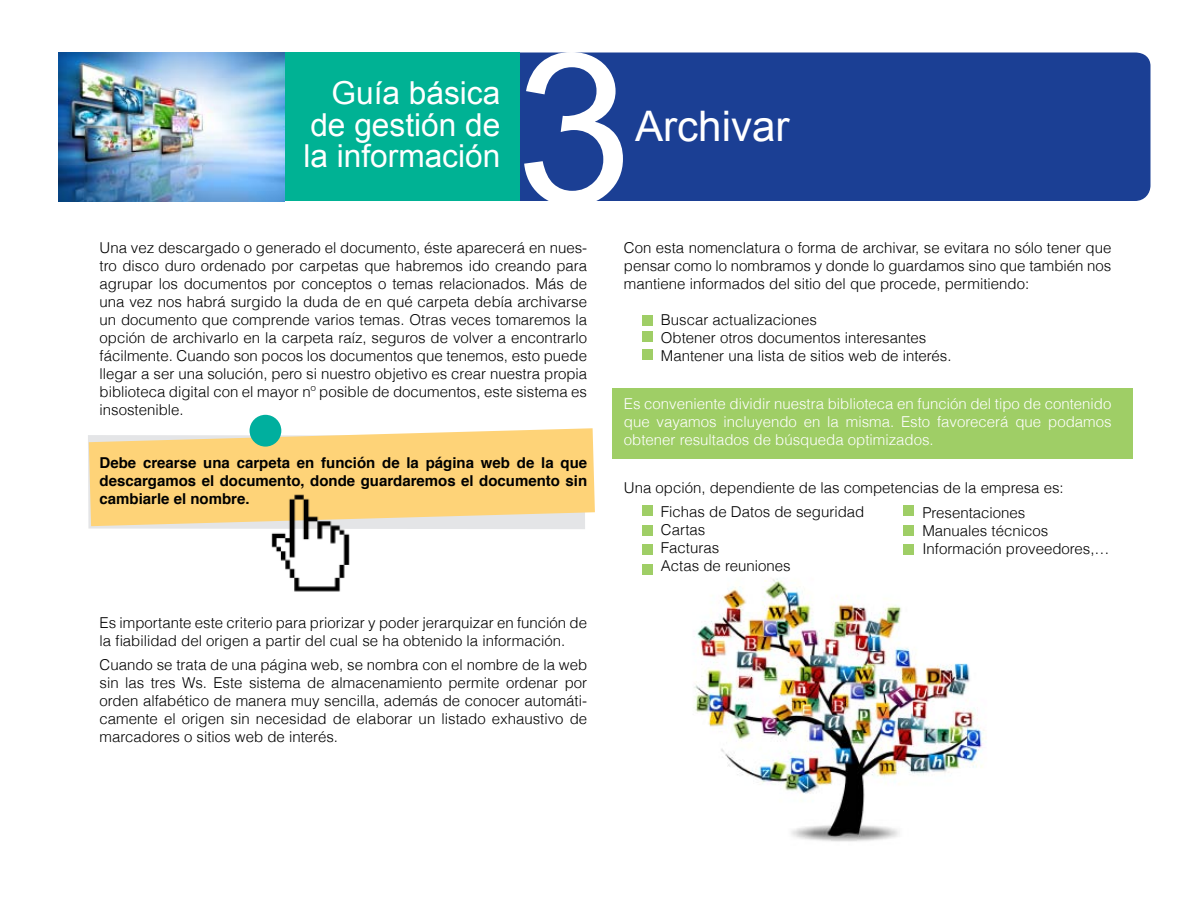
<style>
.page{position:relative;width:1200px;height:900px;background:#fff}
.page>*{position:absolute;margin:0;border:0;box-sizing:border-box;transform-origin:0 0}
.t1{font:210.75px "Arial";color:#fff}
.t2{font:42.15px "Arial";color:#fff}
.t3{font:31.65px/31.7px "Arial";color:#fff;text-align:justify}
.t4{font:300 15px/18px "Helvetica";color:#000}
.t5{font:300 15px/18px "Helvetica";color:#fff;text-align:justify}
.t6{font:700 15px/18px "Helvetica";color:#000;text-align:justify}
</style>
<div class="page">
<img style="left:694px;top:579px;width:292px;height:263px">
<svg style="left:88px;top:435px;width:497px;height:94px"></svg>
<svg style="left:89px;top:428px;width:506px;height:98px;background:#fbd78a"></svg>
<div style="left:250px;top:415px;width:31px;height:32px;background:#00af9e;border-radius:50%"></div>
<div style="left:612px;top:388px;width:520px;height:71px;background:#9fce66"></div>
<div style="left:520px;top:53px;width:630px;height:148px;background:#1b3f94"></div>
<div style="left:262px;top:52px;width:258px;height:149px;background:#00b294"></div>
<img style="left:58px;top:52px;width:227px;height:149px">
<div style="left:642px;top:315px;width:10px;height:11px;background:#9fce66"></div>
<div style="left:642px;top:332px;width:10px;height:10px;background:#9fce66"></div>
<div style="left:642px;top:350px;width:10px;height:10px;background:#9fce66"></div>
<div style="left:642px;top:506px;width:10px;height:10px;background:#9fce66"></div>
<div style="left:642px;top:525px;width:10px;height:11px;background:#9fce66"></div>
<div style="left:642px;top:544px;width:10px;height:11px;background:#9fce66"></div>
<div style="left:903px;top:506px;width:11px;height:10px;background:#9fce66"></div>
<div style="left:903px;top:525px;width:11px;height:11px;background:#9fce66"></div>
<div style="left:903px;top:544px;width:11px;height:11px;background:#9fce66"></div>
<div style="left:642px;top:564px;width:10px;height:10px;background:#9fce66"></div>
<img style="left:271px;top:492px;width:79px;height:100px">
<h3 class="t3" style="left:303px;top:77px;width:198px;text-indent:28px">Guía básica de gestión de la información</h3>
<h1 class="t1" style="left:515px;top:-9px;width:119px">3</h1>
<h2 class="t2" style="left:635px;top:98px;width:156px">Archivar</h2>
<p class="t4" style="left:100px;top:238px;width:489px;text-align:justify">Una vez descargado o generado el documento, éste aparecerá en nues&shy;tro disco duro ordenado por carpetas que habremos ido creando para agrupar los documentos por conceptos o temas relacionados. Más de una vez nos habrá surgido la duda de en qué carpeta debía archivarse un documento que comprende varios temas. Otras veces tomaremos la opción de archivarlo en la carpeta raíz, seguros de volver a encontrarlo fácilmente. Cuando son pocos los documentos que tenemos, esto puede llegar a ser una solución, pero si nuestro objetivo es crear nuestra propia biblioteca digital con el mayor nº posible de documentos, este sistema es insostenible.</p>
<p class="t6" style="left:100px;top:453px;width:489px">Debe crearse una carpeta en función de la página web de la que descargamos el documento, donde guardaremos el documento sin cambiarle el nombre.</p>
<p class="t4" style="left:100px;top:613px;width:489px">Es importante este criterio para priorizar y poder jerarquizar en función de la fiabilidad del origen a partir del cual se ha obtenido la información.</p>
<p class="t4" style="left:100px;top:655px;width:489px;text-align:justify">Cuando se trata de una página web, se nombra con el nombre de la web sin las tres Ws. Este sistema de almacenamiento permite ordenar por orden alfabético de manera muy sencilla, además de conocer automáti&shy;camente el origen sin necesidad de elaborar un listado exhaustivo de marcadores o sitios web de interés.</p>
<p class="t4" style="left:624px;top:238px;width:489px;text-align:justify">Con esta nomenclatura o forma de archivar, se evitara no sólo tener que pensar como lo nombramos y donde lo guardamos sino que también nos mantiene informados del sitio del que procede, permitiendo:</p>
<p class="t4" style="left:661px;top:310px;width:292px">Buscar actualizaciones<br>Obtener otros documentos interesantes<br>Mantener una lista de sitios web de interés.</p>
<p class="t5" style="left:624px;top:394px;width:489px">Es conveniente dividir nuestra biblioteca en función del tipo de contenido que vayamos incluyendo en la misma. Esto favorecerá que podamos obtener resultados de búsqueda optimizados.</p>
<p class="t4" style="left:661px;top:475px;width:404px;line-height:24px;text-indent:-37px">Una opción, dependiente de las competencias de la empresa es:<br>Fichas de Datos de seguridad</p>
<p class="t4" style="left:661px;top:520px;width:131px">Cartas<br>Facturas<br>Actas de reuniones</p>
<p class="t4" style="left:922px;top:503px;width:189px">Presentaciones<br>Manuales técnicos<br>Información proveedores,…</p>
</div>
